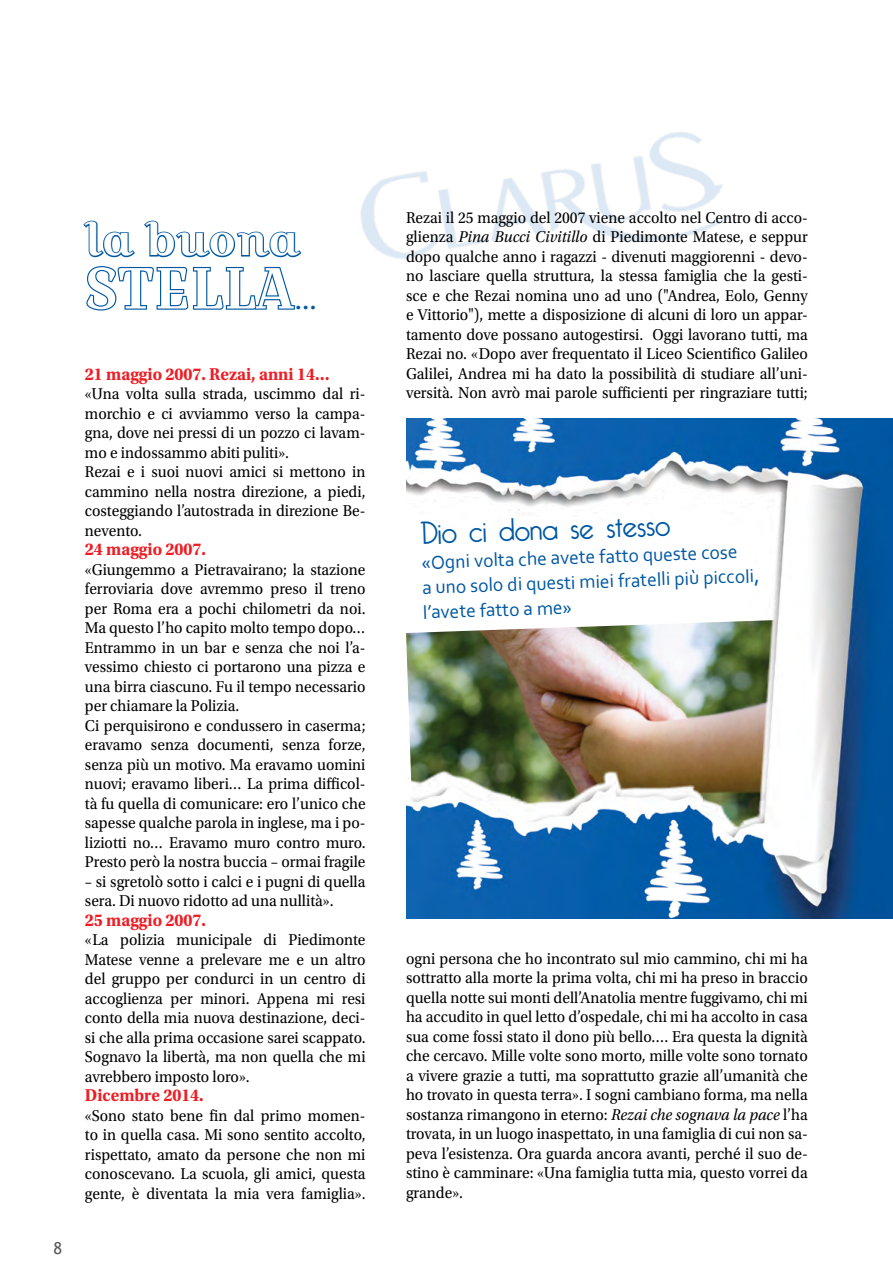
<style>
.page{position:relative;width:893px;height:1263px;background:#fff}
.page>*{position:absolute;margin:0;border:0;box-sizing:border-box;transform-origin:0 0}
.t1{font:57.75px "Croissant One";color:#fff}
.t2{font:43.95px "Croissant One";color:#fff}
.t3{font:300 31.2px "Bellerose";color:#0058a2}
.t4{font:24px "Croissant One";color:#0157a2}
.t5{font:19.5px/24.8px "Corbel";color:#0058a2}
.t6{font:700 18px "Utopia Std";color:#ed1d24;scale:.94 1}
.t7{font:16.5px/19.5px "Utopia Std";color:#000;text-align:justify;scale:.94 1}
.t8{font:16.5px "Trebuchet MS";color:#58595b}
.s1{font-style:italic}
</style>
<div class="page">
<img style="left:360px;top:132px;width:372px;height:127px">
<img style="left:406px;top:418px;width:487px;height:500px">
<svg style="left:83px;top:220px;width:52px;height:38px"></svg>
<svg style="left:144px;top:220px;width:158px;height:38px"></svg>
<svg style="left:86px;top:266px;width:209px;height:45px"></svg>
<p class="t8" style="left:53px;top:1239px;width:10px">8</p>
<h2 class="t2" style="left:85px;top:208px;width:216px">la buona</h2>
<h1 class="t1" style="left:85px;top:247px;width:210px">STELLA</h1>
<h3 class="t4" style="left:295px;top:283px;width:23px">...</h3>
<p class="t6" style="left:85px;top:363px;width:262px">21 maggio 2007. Rezai, anni 14…</p>
<p class="t7" style="left:85px;top:384px;width:300px;text-align:left">«Una volta sulla strada, uscimmo dal ri&shy;morchio e ci avviammo verso la campa&shy;gna, dove nei pressi di un pozzo ci lavam&shy;mo e indossammo abiti puliti».<br>Rezai e i suoi nuovi amici si mettono in cammino nella nostra direzione, a piedi, costeggiando l’autostrada in direzione Be&shy;nevento.</p>
<p class="t6" style="left:85px;top:539px;width:130px">24 maggio 2007.</p>
<p class="t7" style="left:85px;top:560px;width:300px;text-align:left">«Giungemmo a Pietravairano; la stazione ferroviaria dove avremmo preso il treno per Roma era a pochi chilometri da noi.<br>Ma questo l’ho capito molto tempo dopo… Entrammo in un bar e senza che noi l’a&shy;vessimo chiesto ci portarono una pizza e una birra ciascuno. Fu il tempo necessario per chiamare la Polizia.<br>Ci perquisirono e condussero in caserma; eravamo senza documenti, senza forze, senza più un motivo. Ma eravamo uomini nuovi; eravamo liberi… La prima difficol&shy;tà fu quella di comunicare: ero l’unico che sapesse qualche parola in inglese, ma i po&shy;liziotti no… Eravamo muro contro muro.<br>Presto però la nostra buccia – ormai fragile</p>
<p class="t7" style="left:85px;top:872px;width:300px">– si sgretolò sotto i calci e i pugni di quella sera. Di nuovo ridotto ad una nullità».</p>
<p class="t6" style="left:85px;top:909px;width:130px">25 maggio 2007.</p>
<p class="t7" style="left:85px;top:930px;width:300px">«La polizia municipale di Piedimonte Matese venne a prelevare me e un altro del gruppo per condurci in un centro di accoglienza per minori. Appena mi resi conto della mia nuova destinazione, deci&shy;si che alla prima occasione sarei scappato.<br>Sognavo la libertà, ma non quella che mi avrebbero imposto loro».</p>
<p class="t6" style="left:85px;top:1085px;width:128px">Dicembre 2014.</p>
<p class="t7" style="left:85px;top:1106px;width:300px">«Sono stato bene fin dal primo momen&shy;to in quella casa. Mi sono sentito accolto, rispettato, amato da persone che non mi conoscevano. La scuola, gli amici, questa gente, è diventata la mia vera famiglia».</p>
<p class="t7" style="left:406px;top:208px;width:429px">Rezai il 25 maggio del 2007 viene accolto nel Centro di acco&shy;glienza <span class="s1">Pina Bucci Civitillo</span> di Piedimonte Matese, e seppur dopo qualche anno i ragazzi - divenuti maggiorenni - devo&shy;no lasciare quella struttura, la stessa famiglia che la gesti&shy;sce e che Rezai nomina uno ad uno ("Andrea, Eolo, Genny e Vittorio"), mette a disposizione di alcuni di loro un appar&shy;tamento dove possano autogestirsi. Oggi lavorano tutti, ma Rezai no. «Dopo aver frequentato il Liceo Scientifico Galileo Galilei, Andrea mi ha dato la possibilità di studiare all’uni&shy;versità. Non avrò mai parole sufficienti per ringraziare tutti;</p>
<h3 class="t3" style="left:420px;top:515px;width:251px;rotate:-2deg">Dio ci dona se stesso</h3>
<p class="t5" style="left:421px;top:550px;width:339px;rotate:-2deg">«Ogni volta che avete fatto queste cose<br>a uno solo di questi miei fratelli più piccoli, l’avete fatto a me»</p>
<p class="t7" style="left:406px;top:949px;width:429px">ogni persona che ho incontrato sul mio cammino, chi mi ha sottratto alla morte la prima volta, chi mi ha preso in braccio quella notte sui monti dell’Anatolia mentre fuggivamo, chi mi ha accudito in quel letto d’ospedale, chi mi ha accolto in casa sua come fossi stato il dono più bello…. Era questa la dignità che cercavo. Mille volte sono morto, mille volte sono tornato a vivere grazie a tutti, ma soprattutto grazie all’umanità che ho trovato in questa terra». I sogni cambiano forma, ma nella sostanza rimangono in eterno: <span class="s1">Rezai che sognava la pace</span> l’ha trovata, in un luogo inaspettato, in una famiglia di cui non sa&shy;peva l’esistenza. Ora guarda ancora avanti, perché il suo de&shy;stino è camminare: «Una famiglia tutta mia, questo vorrei da grande».</p>
</div>
